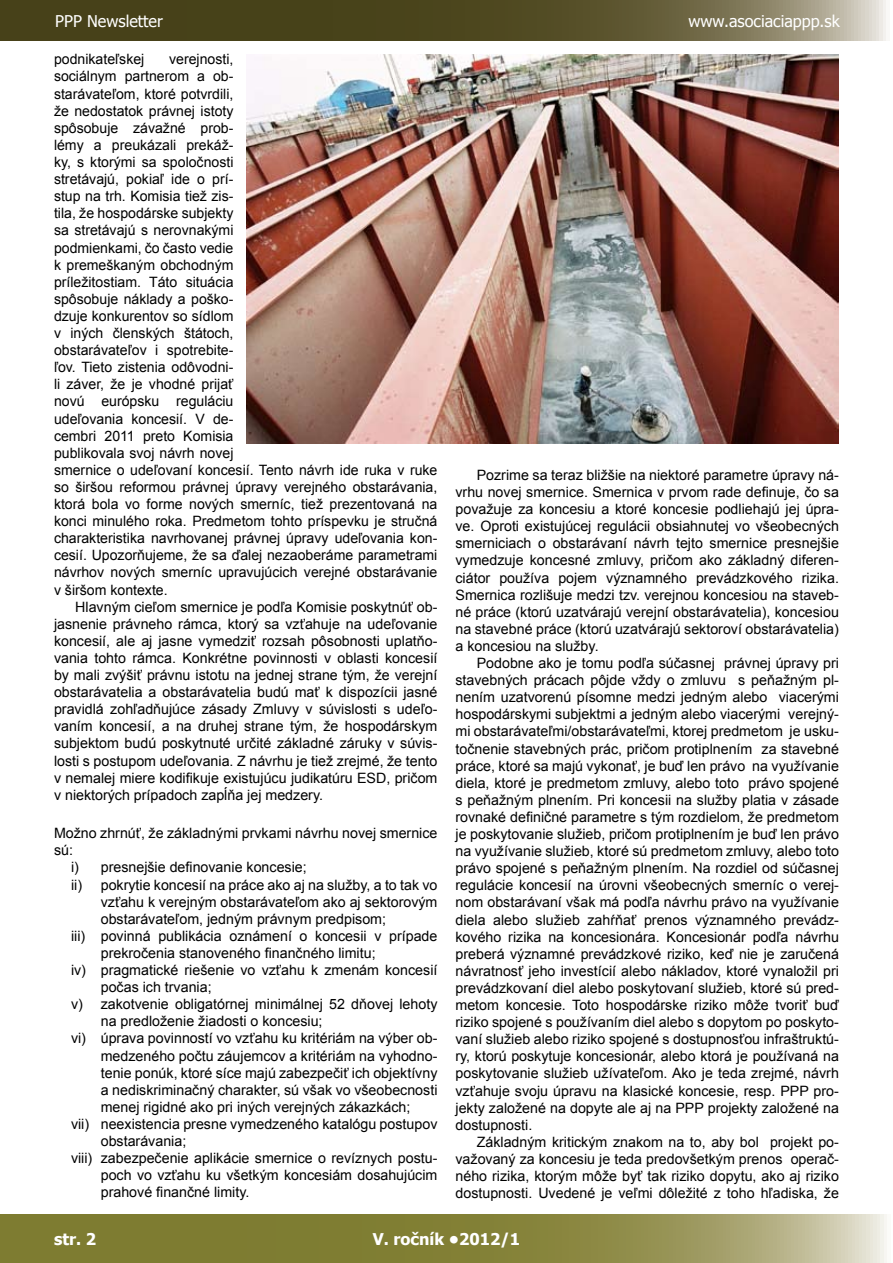
<style>
.page{position:relative;width:893px;height:1263px;background:#fff}
.page>*{position:absolute;margin:0;border:0;box-sizing:border-box;transform-origin:0 0}
.t1{font:16.2px "Tahoma";color:#fff}
.t2{font:700 16.2px "Tahoma";color:#fff}
.t3{font:14.25px/17.1px "Arial";color:#000;text-align:justify}
</style>
<div class="page">
<svg style="left:0;top:1214px;width:887px;height:49px;background:#908d4c"></svg>
<svg style="left:0;top:0;width:886px;height:41px;background:#5f5935"></svg>
<img style="left:246px;top:54px;width:593px;height:390px">
<p class="t1" style="left:55px;top:10px;width:109px">PPP Newsletter</p>
<p class="t1" style="left:689px;top:10px;width:153px">www.asociaciappp.sk</p>
<p class="t3" style="left:54px;top:51px;width:92px">podnikateľskej</p>
<p class="t3" style="left:54px;top:51px;width:385px;text-align:left;text-indent:115px">verejnosti,<br>sociálnym partnerom a ob-<br>starávateľom, ktoré potvrdili,<br>že nedostatok právnej istoty<br>spôsobuje závažné prob-<br>lémy a preukázali prekáž-<br>ky, s ktorými sa spoločnosti<br>stretávajú, pokiaľ ide o prí-<br>stup na trh. Komisia tiež zis-<br>tila, že hospodárske subjekty<br>sa stretávajú s nerovnakými<br>podmienkami, čo často vedie<br>k premeškaným obchodným<br>príležitostiam. Táto situácia<br>spôsobuje náklady a poško-<br>dzuje konkurentov so sídlom<br>v iných členských štátoch,<br>obstarávateľov i spotrebite-<br>ľov. Tieto zistenia odôvodni-<br>li záver, že je vhodné prijať<br>novú európsku reguláciu<br>udeľovania koncesií. V de-<br>cembri 2011 preto Komisia<br>publikovala svoj návrh novej<br>smernice o udeľovaní koncesií. Tento návrh ide ruka v ruke so širšou reformou právnej úpravy verejného obstarávania, ktorá bola vo forme nových smerníc, tiež prezentovaná na konci minulého roka. Predmetom tohto príspevku je stručná charakteristika navrhovanej právnej úpravy udeľovania kon&shy;cesií. Upozorňujeme, že sa ďalej nezaoberáme parametrami návrhov nových smerníc upravujúcich verejné obstarávanie v širšom kontexte.</p>
<p class="t3" style="left:54px;top:598px;width:385px;text-indent:21px">Hlavným cieľom smernice je podľa Komisie poskytnúť ob&shy;jasnenie právneho rámca, ktorý sa vzťahuje na udeľovanie koncesií, ale aj jasne vymedziť rozsah pôsobnosti uplatňo&shy;vania tohto rámca. Konkrétne povinnosti v oblasti koncesií by mali zvýšiť právnu istotu na jednej strane tým, že verejní obstarávatelia a obstarávatelia budú mať k dispozícii jasné pravidlá zohľadňujúce zásady Zmluvy v súvislosti s udeľo&shy;vaním koncesií, a na druhej strane tým, že hospodárskym subjektom budú poskytnuté určité základné záruky v súvis&shy;losti s postupom udeľovania. Z návrhu je tiež zrejmé, že tento v nemalej miere kodifikuje existujúcu judikatúru ESD, pričom v niektorých prípadoch zapĺňa jej medzery.</p>
<p class="t3" style="left:54px;top:825px;width:385px">Možno zhrnúť, že základnými prvkami návrhu novej smernice</p>
<p class="t3" style="left:54px;top:842px;width:21px">sú:</p>
<p class="t3" style="left:71px;top:859px;width:237px">i) presnejšie definovanie koncesie;</p>
<p class="t3" style="left:71px;top:876px;width:368px">ii) pokrytie koncesií na práce ako aj na služby, a to tak vo</p>
<p class="t3" style="left:101px;top:893px;width:338px">vzťahu k verejným obstarávateľom ako aj sektorovým</p>
<p class="t3" style="left:101px;top:910px;width:287px">obstarávateľom, jedným právnym predpisom;</p>
<p class="t3" style="left:71px;top:927px;width:368px">iii) povinná publikácia oznámení o koncesii v prípade</p>
<p class="t3" style="left:101px;top:944px;width:276px">prekročenia stanoveného finančného limitu;</p>
<p class="t3" style="left:71px;top:962px;width:368px">iv) pragmatické riešenie vo vzťahu k zmenám koncesií</p>
<p class="t3" style="left:101px;top:979px;width:112px">počas ich trvania;</p>
<p class="t3" style="left:71px;top:996px;width:368px">v) zakotvenie obligatórnej minimálnej 52 dňovej lehoty</p>
<p class="t3" style="left:101px;top:1013px;width:223px">na predloženie žiadosti o koncesiu;</p>
<p class="t3" style="left:71px;top:1030px;width:368px">vi) úprava povinností vo vzťahu ku kritériám na výber ob-</p>
<p class="t3" style="left:101px;top:1047px;width:338px">medzeného počtu záujemcov a kritériám na vyhodno-</p>
<p class="t3" style="left:101px;top:1064px;width:338px">tenie ponúk, ktoré síce majú zabezpečiť ich objektívny</p>
<p class="t3" style="left:101px;top:1081px;width:338px">a nediskriminačný charakter, sú však vo všeobecnosti</p>
<p class="t3" style="left:101px;top:1098px;width:311px">menej rigidné ako pri iných verejných zákazkách;</p>
<p class="t3" style="left:71px;top:1115px;width:368px">vii) neexistencia presne vymedzeného katalógu postupov</p>
<p class="t3" style="left:101px;top:1133px;width:87px">obstarávania;</p>
<p class="t3" style="left:71px;top:1150px;width:368px">viii) zabezpečenie aplikácie smernice o revíznych postu-</p>
<p class="t3" style="left:101px;top:1167px;width:338px">poch vo vzťahu ku všetkým koncesiám dosahujúcim</p>
<p class="t3" style="left:101px;top:1184px;width:150px">prahové finančné limity.</p>
<p class="t3" style="left:455px;top:466px;width:385px;text-indent:21px">Pozrime sa teraz bližšie na niektoré parametre úpravy ná&shy;vrhu novej smernice. Smernica v prvom rade definuje, čo sa považuje za koncesiu a ktoré koncesie podliehajú jej úpra&shy;ve. Oproti existujúcej regulácii obsiahnutej vo všeobecných smerniciach o obstarávaní návrh tejto smernice presnejšie vymedzuje koncesné zmluvy, pričom ako základný diferen&shy;ciátor používa pojem významného prevádzkového rizika.<br>Smernica rozlišuje medzi tzv. verejnou koncesiou na staveb&shy;né práce (ktorú uzatvárajú verejní obstarávatelia), koncesiou na stavebné práce (ktorú uzatvárajú sektoroví obstarávatelia) a koncesiou na služby.</p>
<p class="t3" style="left:455px;top:655px;width:385px;text-indent:21px">Podobne ako je tomu podľa súčasnej právnej úpravy pri stavebných prácach pôjde vždy o zmluvu s peňažným pl&shy;nením uzatvorenú písomne medzi jedným alebo viacerými hospodárskymi subjektmi a jedným alebo viacerými verejný&shy;mi obstarávateľmi/obstarávateľmi, ktorej predmetom je usku&shy;točnenie stavebných prác, pričom protiplnením za stavebné práce, ktoré sa majú vykonať, je buď len právo na využívanie diela, ktoré je predmetom zmluvy, alebo toto právo spojené s peňažným plnením. Pri koncesii na služby platia v zásade rovnaké definičné parametre s tým rozdielom, že predmetom je poskytovanie služieb, pričom protiplnením je buď len právo na využívanie služieb, ktoré sú predmetom zmluvy, alebo toto právo spojené s peňažným plnením. Na rozdiel od súčasnej regulácie koncesií na úrovni všeobecných smerníc o verej&shy;nom obstarávaní však má podľa návrhu právo na využívanie diela alebo služieb zahŕňať prenos významného prevádz&shy;kového rizika na koncesionára. Koncesionár podľa návrhu preberá významné prevádzkové riziko, keď nie je zaručená návratnosť jeho investícií alebo nákladov, ktoré vynaložil pri prevádzkovaní diel alebo poskytovaní služieb, ktoré sú pred&shy;metom koncesie. Toto hospodárske riziko môže tvoriť buď riziko spojené s používaním diel alebo s dopytom po poskyto&shy;vaní služieb alebo riziko spojené s dostupnosťou infraštruktú&shy;ry, ktorú poskytuje koncesionár, alebo ktorá je používaná na poskytovanie služieb užívateľom. Ako je teda zrejmé, návrh vzťahuje svoju úpravu na klasické koncesie, resp. PPP pro&shy;jekty založené na dopyte ale aj na PPP projekty založené na dostupnosti.</p>
<p class="t3" style="left:455px;top:1133px;width:385px;text-indent:21px">Základným kritickým znakom na to, aby bol projekt po&shy;važovaný za koncesiu je teda predovšetkým prenos operač&shy;ného rizika, ktorým môže byť tak riziko dopytu, ako aj riziko dostupnosti. Uvedené je veľmi dôležité z toho hľadiska, že</p>
<p class="t2" style="left:54px;top:1227px;width:44px">str. 2</p>
<p class="t2" style="left:373px;top:1228px;width:149px">V. ročník •2012/1</p>
</div>
